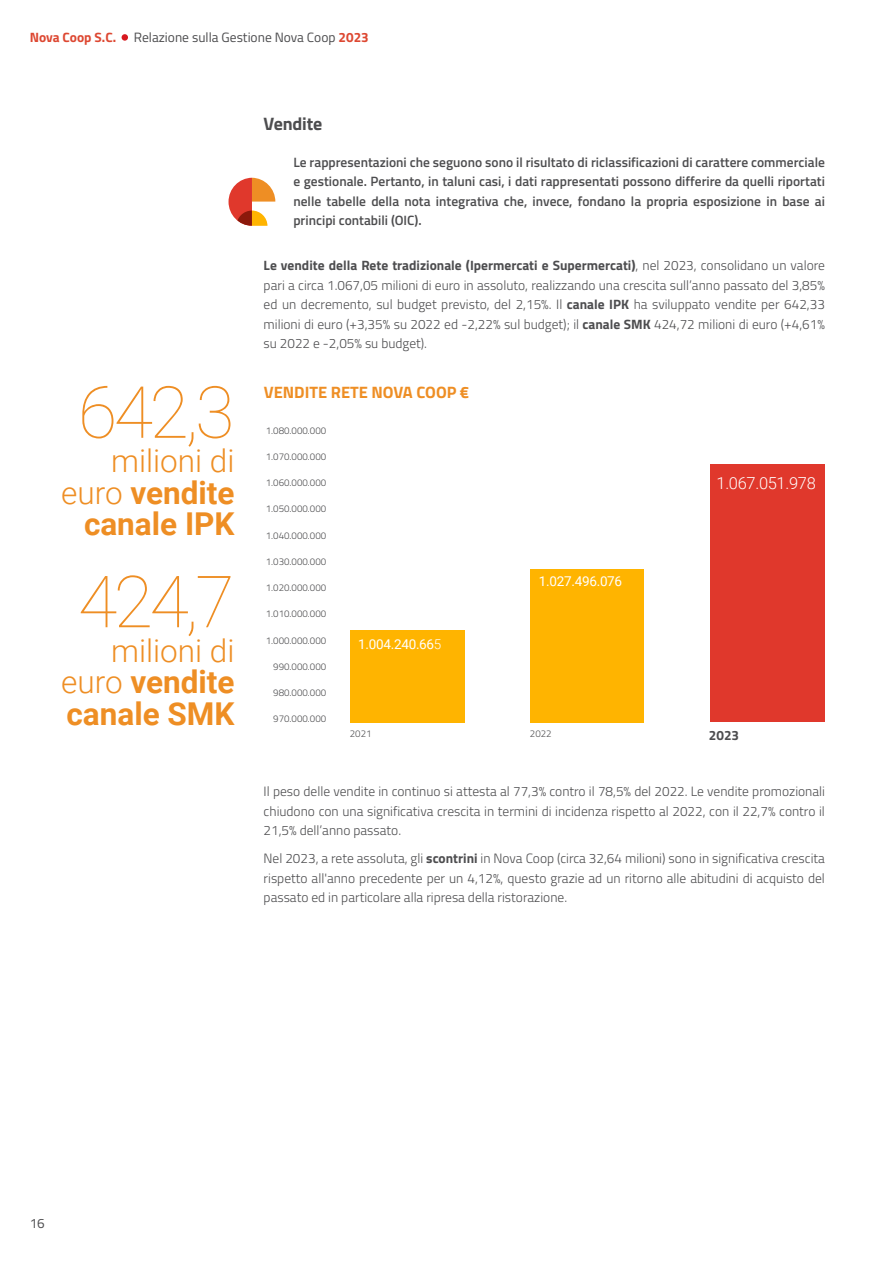
<style>
.page{position:relative;width:893px;height:1263px;background:#fff}
.page>*{position:absolute;margin:0;border:0;box-sizing:border-box;transform-origin:0 0}
.t1{font:100 72px "Roboto";letter-spacing:-.05em;color:#ee8e24}
.t2{font:700 31.5px/31.5px "Roboto";color:#ee8e24;text-align:right}
.t3{font:700 18px "Titillium";letter-spacing:-.01em;color:#4d4d4f}
.t4{font:700 16.5px "Titillium";color:#ee8e24}
.t5{font:300 16.5px "Roboto";letter-spacing:-.02em;color:#fff}
.t6{font:300 13.5px/19.5px "Titillium";color:#4d4d4f;text-align:justify}
.t7{font:600 13.5px/19.5px "Titillium";color:#4d4d4f;text-align:justify}
.t8{font:13.5px "Titillium";color:#4d4d4f}
.t9{font:13.5px "Roboto";letter-spacing:-.02em;color:#fff}
.t10{font:700 13.5px "Titillium";letter-spacing:-.005em;color:#dd4832}
.t11{font:700 13.5px "Titillium";color:#4d4d4f}
.t12{font:300 9.75px "Titillium";color:#4d4d4f}
.s1{font-weight:700;color:#dd4832}
.s2{font-weight:300}
.s3{font-weight:700}
</style>
<div class="page">
<div style="left:122px;top:34px;width:6px;height:7px;background:#d71920;border-radius:50%"></div>
<svg style="left:229px;top:178px;width:46px;height:48px"></svg>
<div style="left:530px;top:569px;width:114px;height:153px;background:#ffb400"></div>
<div style="left:710px;top:465px;width:114px;height:257px;background:#e0382c"></div>
<div style="left:350px;top:630px;width:115px;height:92px;background:#ffb400"></div>
<p class="t10" style="left:30px;top:27px;width:88px">Nova Coop S.C.</p>
<p class="t8" style="left:134px;top:27px;width:236px">Relazione sulla Gestione Nova Coop <span class="s1">2023</span></p>
<h1 class="t1" style="left:78px;top:362px;width:158px">642,3</h1>
<h2 class="t2" style="left:61px;top:444px;width:175px"><span class="s2">milioni di euro</span> vendite canale IPK</h2>
<h1 class="t1" style="left:78px;top:551px;width:158px">424,7</h1>
<h2 class="t2" style="left:61px;top:634px;width:175px;text-align:justify;text-indent:50px"><span class="s2">milioni di euro</span> vendite canale SMK</h2>
<h3 class="t3" style="left:264px;top:110px;width:60px">Vendite</h3>
<p class="t7" style="left:293px;top:151px;width:533px">Le rappresentazioni che seguono sono il risultato di riclassificazioni di carattere commerciale e gestionale. Pertanto, in taluni casi, i dati rappresentati possono differire da quelli riportati nelle tabelle della nota integrativa che, invece, fondano la propria esposizione in base ai principi contabili (OIC).</p>
<p class="t6" style="left:264px;top:255px;width:563px"><span class="s3">Le vendite della Rete tradizionale (Ipermercati e Supermercati)</span>, nel 2023, consolidano un valore pari a circa 1.067,05 milioni di euro in assoluto, realizzando una crescita sull’anno passato del 3,85% ed un decremento, sul budget previsto, del 2,15%. Il <span class="s3">canale IPK</span> ha sviluppato vendite per 642,33 milioni di euro (+3,35% su 2022 ed -2,22% sul budget); il <span class="s3">canale SMK</span> 424,72 milioni di euro (+4,61% su 2022 e -2,05% su budget).</p>
<p class="t4" style="left:264px;top:380px;width:207px">VENDITE RETE NOVA COOP €</p>
<p class="t12" style="left:266px;top:423px;width:62px">1.080.000.000</p>
<p class="t12" style="left:266px;top:449px;width:62px">1.070.000.000</p>
<p class="t12" style="left:266px;top:476px;width:62px">1.060.000.000</p>
<p class="t12" style="left:266px;top:502px;width:62px">1.050.000.000</p>
<p class="t12" style="left:266px;top:528px;width:62px">1.040.000.000</p>
<p class="t12" style="left:266px;top:554px;width:62px">1.030.000.000</p>
<p class="t12" style="left:266px;top:581px;width:62px">1.020.000.000</p>
<p class="t12" style="left:266px;top:607px;width:62px">1.010.000.000</p>
<p class="t12" style="left:266px;top:633px;width:62px">1.000.000.000</p>
<p class="t12" style="left:273px;top:659px;width:55px">990.000.000</p>
<p class="t12" style="left:273px;top:686px;width:55px">980.000.000</p>
<p class="t12" style="left:273px;top:712px;width:55px">970.000.000</p>
<p class="t9" style="left:358px;top:635px;width:85px">1.004.240.66<span class="s2">5</span></p>
<p class="t12" style="left:350px;top:727px;width:23px">2021</p>
<p class="t9" style="left:539px;top:571px;width:85px">1.027.496.076</p>
<p class="t12" style="left:530px;top:727px;width:23px">2022</p>
<p class="t5" style="left:716px;top:471px;width:101px">1.067.051.978</p>
<p class="t11" style="left:709px;top:725px;width:32px">2023</p>
<p class="t6" style="left:264px;top:781px;width:563px">Il peso delle vendite in continuo si attesta al 77,3% contro il 78,5% del 2022. Le vendite promozionali chiudono con una significativa crescita in termini di incidenza rispetto al 2022, con il 22,7% contro il 21,5% dell’anno passato.</p>
<p class="t6" style="left:264px;top:848px;width:563px">Nel 2023, a rete assoluta, gli <span class="s3">scontrini</span> in Nova Coop (circa 32,64 milioni) sono in significativa crescita rispetto all'anno precedente per un 4,12%, questo grazie ad un ritorno alle abitudini di acquisto del passato ed in particolare alla ripresa della ristorazione.</p>
<p class="t8" style="left:30px;top:1213px;width:17px">16</p>
</div>
